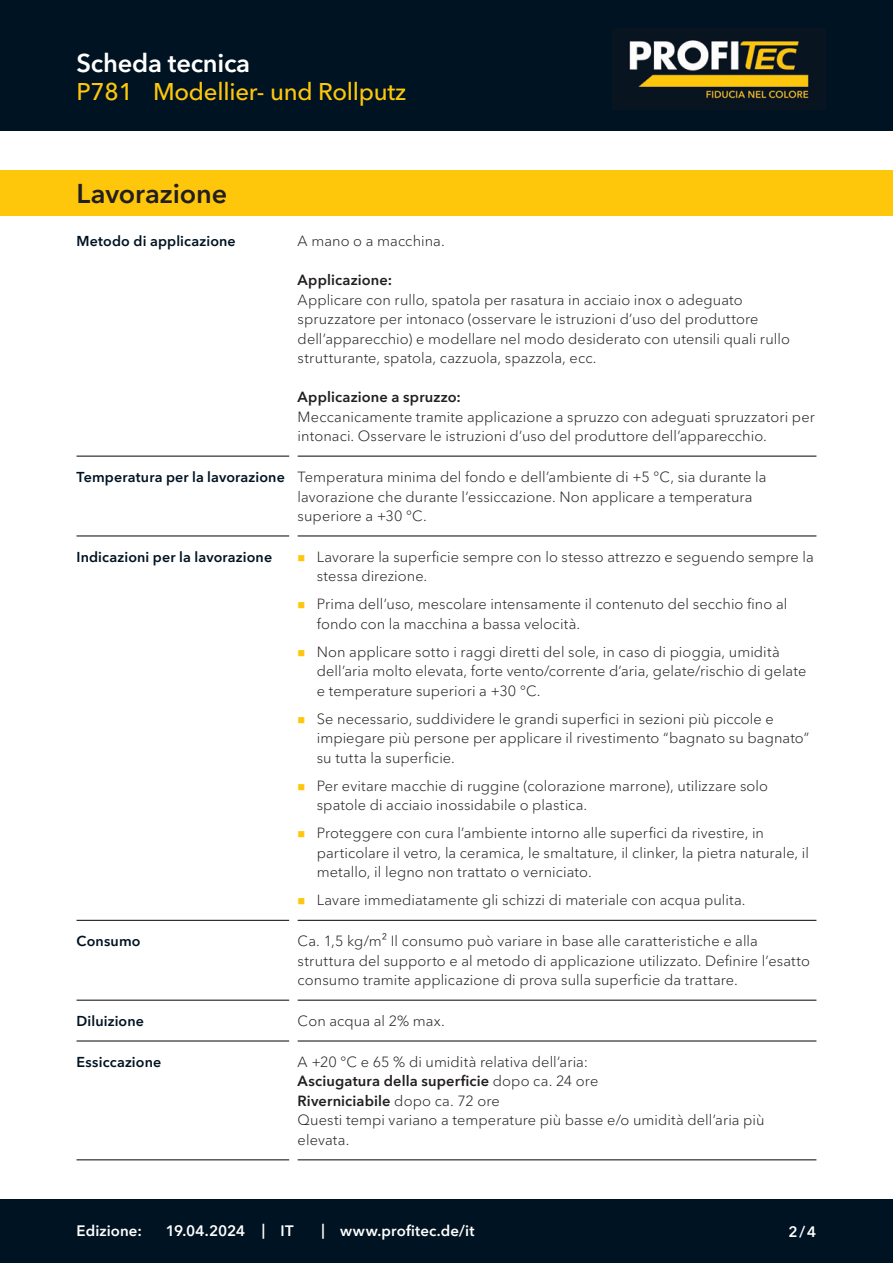
<style>
.page{position:relative;width:893px;height:1263px;background:#fff}
.page>*{position:absolute;margin:0;border:0;box-sizing:border-box;transform-origin:0 0}
.CB_AF_Kapitel_Ueberschrift{font:600 27px "Avenir Next Cyr";letter-spacing:-.005em;color:#231f20}
.CB_AF_Kopf_TM{font:600 25.5px "Avenir Next Cyr";letter-spacing:-.01em;color:#fff}
.CB_AF_Kopf_Produktname_klein{font:500 24px "Avenir Next Cyr";letter-spacing:-.01em;color:#fec70c}
.CB_AF_Fuss_Stand_linksb{font:600 15px "Avenir Next Cyr";letter-spacing:.01em;color:#fff}
.CB_AF_Text_Standard{font:300 14.7px/19.5px "Avenir Next Cyr";letter-spacing:.005em;color:#231f20}
.CB_AF_Abschnitt_Ueberschrift{font:600 14.25px "Avenir Next Cyr";letter-spacing:.01em;color:#001322}
.s1{font-weight:600}
</style>
<div class="page">
<div style="left:0;top:0;width:893px;height:131px;background:#001322"></div>
<div style="left:0;top:1199px;width:893px;height:64px;background:#001322"></div>
<hr style="left:77px;top:456px;width:212px;height:1px;background:#231f20">
<hr style="left:298px;top:456px;width:518px;height:1px;background:#231f20">
<hr style="left:77px;top:535px;width:212px;height:1px;background:#231f20">
<hr style="left:298px;top:535px;width:518px;height:1px;background:#231f20">
<hr style="left:77px;top:920px;width:212px;height:1px;background:#231f20">
<hr style="left:298px;top:920px;width:518px;height:1px;background:#231f20">
<hr style="left:77px;top:999px;width:212px;height:2px;background:#231f20">
<hr style="left:298px;top:999px;width:518px;height:2px;background:#231f20">
<hr style="left:77px;top:1040px;width:212px;height:1px;background:#231f20">
<hr style="left:298px;top:1040px;width:518px;height:1px;background:#231f20">
<hr style="left:77px;top:1159px;width:212px;height:1px;background:#231f20">
<hr style="left:298px;top:1159px;width:518px;height:1px;background:#231f20">
<div style="left:0;top:170px;width:893px;height:46px;background:#fec70c"></div>
<img style="left:629px;top:40px;width:180px;height:63px">
<p class="CB_AF_Kopf_TM" style="left:77px;top:47px;width:175px">Scheda tecnica</p>
<p class="CB_AF_Kopf_Produktname_klein" style="left:77px;top:78px;width:58px">P781</p>
<p class="CB_AF_Kopf_Produktname_klein" style="left:153px;top:78px;width:255px">Modellier- und Rollputz</p>
<p class="CB_AF_Kapitel_Ueberschrift" style="left:77px;top:177px;width:152px">Lavorazione</p>
<p class="CB_AF_Abschnitt_Ueberschrift" style="left:77px;top:232px;width:161px">Metodo di applicazione</p>
<p class="CB_AF_Text_Standard" style="left:298px;top:231px;width:149px">A mano o a macchina.</p>
<p class="CB_AF_Text_Standard" style="left:298px;top:270px;width:494px"><span class="s1">Applicazione:<br></span>Applicare con rullo, spatola per rasatura in acciaio inox o adeguato spruzzatore per intonaco (osservare le istruzioni d’uso del produttore dell’apparecchio) e modellare nel modo desiderato con utensili quali rullo strutturante, spatola, cazzuola, spazzola, ecc.</p>
<p class="CB_AF_Text_Standard" style="left:298px;top:387px;width:519px"><span class="s1">Applicazione a spruzzo:<br></span>Meccanicamente tramite applicazione a spruzzo con adeguati spruzzatori per intonaci. Osservare le istruzioni d’uso del produttore dell’apparecchio.</p>
<p class="CB_AF_Abschnitt_Ueberschrift" style="left:77px;top:468px;width:210px">Temperatura per la lavorazione</p>
<p class="CB_AF_Text_Standard" style="left:298px;top:467px;width:470px">Temperatura minima del fondo e dell’ambiente di +5 °C, sia durante la lavorazione che durante l’essiccazione. Non applicare a temperatura superiore a +30 °C.</p>
<p class="CB_AF_Abschnitt_Ueberschrift" style="left:77px;top:548px;width:197px">Indicazioni per la lavorazione</p>
<p class="CB_AF_Text_Standard" style="left:317px;top:547px;width:499px">Lavorare la superficie sempre con lo stesso attrezzo e seguendo sempre la stessa direzione.</p>
<p class="CB_AF_Text_Standard" style="left:317px;top:594px;width:472px">Prima dell’uso, mescolare intensamente il contenuto del secchio fino al fondo con la macchina a bassa velocità.</p>
<p class="CB_AF_Text_Standard" style="left:317px;top:642px;width:491px">Non applicare sotto i raggi diretti del sole, in caso di pioggia, umidità dell’aria molto elevata, forte vento/corrente d’aria, gelate/rischio di gelate e temperature superiori a +30 °C.</p>
<p class="CB_AF_Text_Standard" style="left:317px;top:709px;width:494px">Se necessario, suddividere le grandi superfici in sezioni più piccole e impiegare più persone per applicare il rivestimento “bagnato su bagnato” su tutta la superficie.</p>
<p class="CB_AF_Text_Standard" style="left:317px;top:776px;width:453px">Per evitare macchie di ruggine (colorazione marrone), utilizzare solo spatole di acciaio inossidabile o plastica.</p>
<p class="CB_AF_Text_Standard" style="left:317px;top:823px;width:494px">Proteggere con cura l’ambiente intorno alle superfici da rivestire, in particolare il vetro, la ceramica, le smaltature, il clinker, la pietra naturale, il metallo, il legno non trattato o verniciato.</p>
<p class="CB_AF_Text_Standard" style="left:317px;top:890px;width:430px">Lavare immediatamente gli schizzi di materiale con acqua pulita.</p>
<p class="CB_AF_Abschnitt_Ueberschrift" style="left:77px;top:932px;width:65px">Consumo</p>
<p class="CB_AF_Text_Standard" style="left:298px;top:931px;width:514px">Ca. 1,5 kg/m² Il consumo può variare in base alle caratteristiche e alla struttura del supporto e al metodo di applicazione utilizzato. Definire l’esatto consumo tramite applicazione di prova sulla superficie da trattare.</p>
<p class="CB_AF_Abschnitt_Ueberschrift" style="left:77px;top:1012px;width:69px">Diluizione</p>
<p class="CB_AF_Text_Standard" style="left:298px;top:1011px;width:149px">Con acqua al 2% max.</p>
<p class="CB_AF_Abschnitt_Ueberschrift" style="left:77px;top:1053px;width:86px">Essiccazione</p>
<p class="CB_AF_Text_Standard" style="left:298px;top:1052px;width:468px">A +20 °C e 65 % di umidità relativa dell’aria:<br><span class="s1">Asciugatura della superficie</span> dopo ca. 24 ore<br><span class="s1">Riverniciabile</span> dopo ca. 72 ore<br>Questi tempi variano a temperature più basse e/o umidità dell’aria più elevata.</p>
<p class="CB_AF_Fuss_Stand_linksb" style="left:77px;top:1222px;width:67px">Edizione:</p>
<p class="CB_AF_Fuss_Stand_linksb" style="left:166px;top:1222px;width:81px">19.04.2024</p>
<p class="CB_AF_Fuss_Stand_linksb" style="left:262px;top:1221px;width:5px">|</p>
<p class="CB_AF_Fuss_Stand_linksb" style="left:281px;top:1222px;width:14px">IT</p>
<p class="CB_AF_Fuss_Stand_linksb" style="left:321px;top:1221px;width:5px">|</p>
<p class="CB_AF_Fuss_Stand_linksb" style="left:340px;top:1222px;width:136px">www.profitec.de/it</p>
<p class="CB_AF_Fuss_Stand_linksb" style="left:788px;top:1222px;width:29px">2/4</p>
</div>
